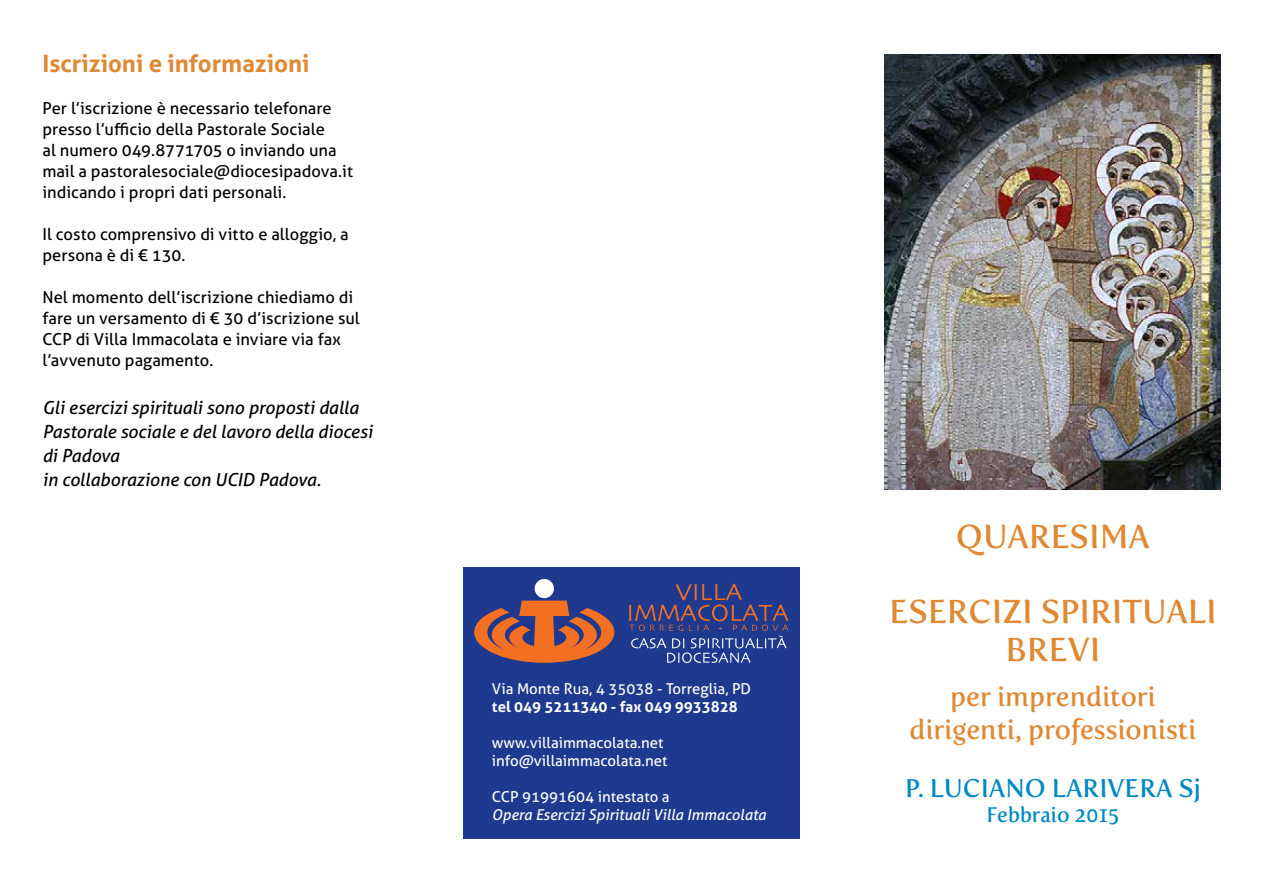
<style>
.page{position:relative;width:1263px;height:893px;background:#fff}
.page>*{position:absolute;margin:0;border:0;box-sizing:border-box;transform-origin:0 0}
.t1{font:33px/37.5px "Fertigo Pro";color:#e08832;text-align:center}
.t2{font:27px/33px "Fertigo Pro";color:#e08832;text-align:center}
.t3{font:25.5px "Fertigo Pro";color:#008ac1}
.t4{font:700 24px "Aller";color:#e08832}
.t5{font:21px "Fertigo Pro";color:#008ac1}
.t6{font:italic 18px/24px "Aller";letter-spacing:-.005em;color:#000}
.t7{font:16.5px/21px "Aller";color:#000}
.t8{font:15px/18px "Aller";color:#fff}
.t9{font:italic 15px "Aller";color:#fff}
.t10{font:700 15px "Aller";color:#fff}
</style>
<div class="page">
<div style="left:463px;top:567px;width:337px;height:272px;background:#1e398d"></div>
<svg style="left:474px;top:601px;width:140px;height:62px"></svg>
<div style="left:535px;top:579px;width:19px;height:19px;background:#fff;border-radius:50%"></div>
<svg style="left:629px;top:584px;width:159px;height:79px"></svg>
<img style="left:885px;top:54px;width:335px;height:435px">
<h3 class="t4" style="left:43px;top:48px;width:268px">Iscrizioni e informazioni</h3>
<p class="t7" style="left:43px;top:98px;width:312px">Per l’iscrizione è necessario telefonare presso l’ufficio della Pastorale Sociale<br>al numero 049.8771705 o inviando una mail a pastoralesociale@diocesipadova.it indicando i propri dati personali.</p>
<p class="t7" style="left:43px;top:224px;width:308px">Il costo comprensivo di vitto e alloggio, a persona è di € 130.</p>
<p class="t7" style="left:43px;top:287px;width:319px">Nel momento dell’iscrizione chiediamo di fare un versamento di € 30 d’iscrizione sul CCP di Villa Immacolata e inviare via fax l’avvenuto pagamento.</p>
<p class="t6" style="left:43px;top:396px;width:331px">Gli esercizi spirituali sono proposti dalla Pastorale sociale e del lavoro della diocesi di Padova<br>in collaborazione con UCID Padova.</p>
<p class="t8" style="left:492px;top:679px;width:261px">Via Monte Rua, 4 35038 - Torreglia, PD</p>
<p class="t10" style="left:492px;top:697px;width:248px">tel 049 5211340 - fax 049 9933828</p>
<p class="t8" style="left:492px;top:733px;width:177px">www.villaimmacolata.net info@villaimmacolata.net</p>
<p class="t8" style="left:492px;top:787px;width:179px">CCP 91991604 intestato a</p>
<p class="t9" style="left:492px;top:805px;width:276px">Opera Esercizi Spirituali Villa Immacolata</p>
<h1 class="t1" style="left:956px;top:518px;width:195px">QUARESIMA</h1>
<h1 class="t1" style="left:889px;top:593px;width:329px">ESERCIZI SPIRITUALI<br>BREVI</h1>
<h2 class="t2" style="left:910px;top:680px;width:288px">per imprenditori dirigenti, professionisti</h2>
<h3 class="t3" style="left:905px;top:773px;width:297px">P. LUCIANO LARIVERA Sj</h3>
<p class="t5" style="left:987px;top:802px;width:134px">Febbraio 2015</p>
</div>
